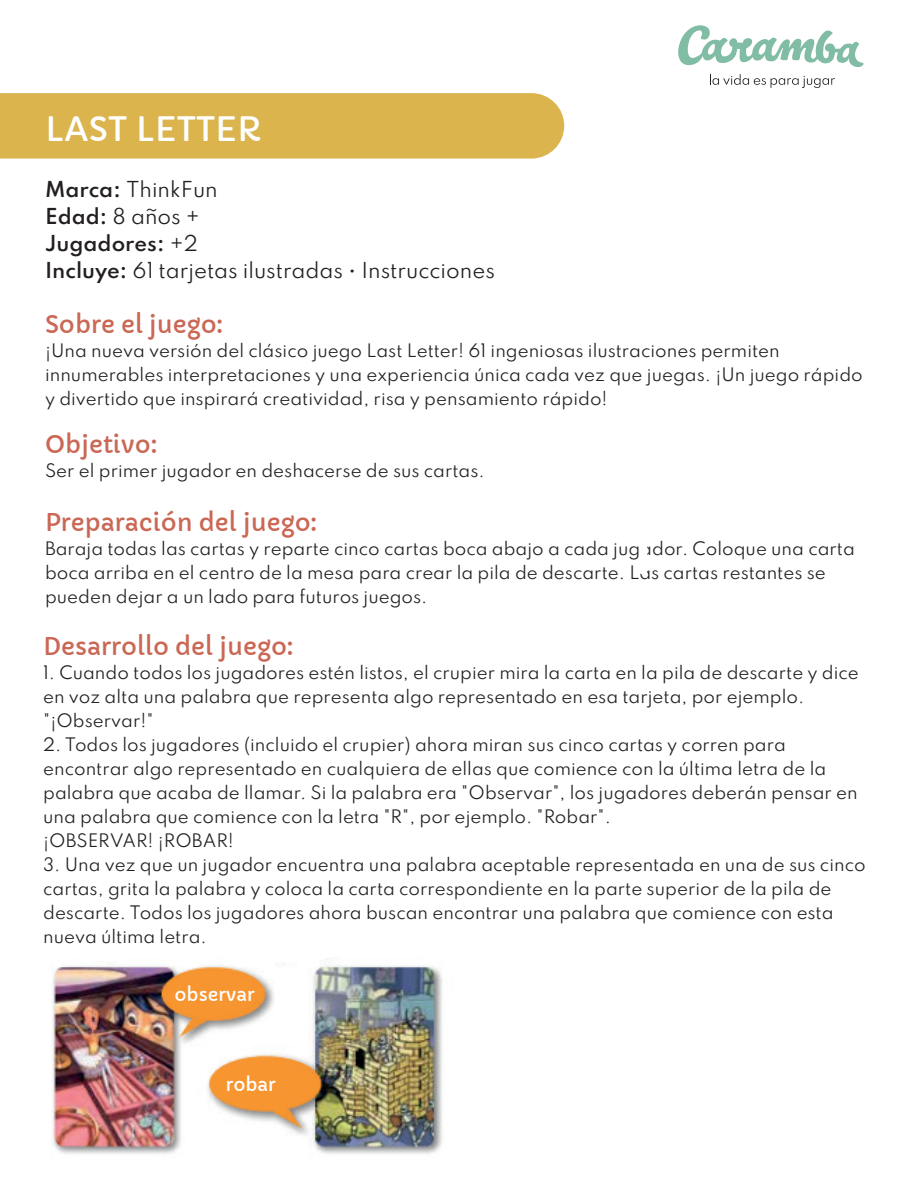
<style>
.page{position:relative;width:918px;height:1188px;background:#fff}
.page>*{position:absolute;margin:0;border:0;box-sizing:border-box;transform-origin:0 0}
.t1{font:33px "Capriola";color:#fff}
.t2{font:24px "Capriola";color:#ca6855}
.t3{font:100 19.5px/27px "Spartan";color:#231f20}
.t4{font:18.15px "Capriola";color:#fff}
.t5{font:100 16.5px/24px "Spartan";color:#231f20}
</style>
<div class="page">
<img style="left:52px;top:962px;width:391px;height:192px">
<div style="left:166px;top:971px;width:89px;height:46px;background:#f79530;border-radius:50%"></div>
<div style="left:211px;top:1059px;width:107px;height:50px;background:#f79530;border-radius:50%"></div>
<div style="left:0;top:93px;width:564px;height:66px;background:#dbb44e"></div>
<svg style="left:678px;top:25px;width:186px;height:42px"></svg>
<svg style="left:710px;top:74px;width:125px;height:14px"></svg>
<svg style="left:259px;top:957px;width:74px;height:6px"></svg>
<h1 class="t1" style="left:45px;top:109px;width:218px">LAST LETTER</h1>
<p class="t3" style="left:45px;top:175px;width:452px">Marca: ThinkFun<br>Edad: 8 años +<br>Jugadores: +2<br>Incluye: 61 tarjetas ilustradas • Instrucciones</p>
<h2 class="t2" style="left:45px;top:310px;width:179px">Sobre el juego:</h2>
<p class="t5" style="left:45px;top:338px;width:819px">¡Una nueva versión del clásico juego Last Letter! 61 ingeniosas ilustraciones permiten innumerables interpretaciones y una experiencia única cada vez que juegas. ¡Un juego rápido y divertido que inspirará creatividad, risa y pensamiento rápido!</p>
<h2 class="t2" style="left:45px;top:429px;width:114px">Objetivo:</h2>
<p class="t5" style="left:45px;top:458px;width:441px">Ser el primer jugador en deshacerse de sus cartas.</p>
<h2 class="t2" style="left:45px;top:508px;width:273px">Preparación del juego:</h2>
<p class="t5" style="left:45px;top:536px;width:811px">Baraja todas las cartas y reparte cinco cartas boca abajo a cada jugador. Coloque una carta boca arriba en el centro de la mesa para crear la pila de descarte. Las cartas restantes se pueden dejar a un lado para futuros juegos.</p>
<h2 class="t2" style="left:43px;top:631px;width:251px">Desarrollo del juego:</h2>
<p class="t5" style="left:43px;top:659px;width:817px">1. Cuando todos los jugadores estén listos, el crupier mira la carta en la pila de descarte y dice en voz alta una palabra que representa algo representado en esa tarjeta, por ejemplo. "¡Observar!"</p>
<p class="t5" style="left:43px;top:731px;width:816px">2. Todos los jugadores (incluido el crupier) ahora miran sus cinco cartas y corren para encontrar algo representado en cualquiera de ellas que comience con la última letra de la palabra que acaba de llamar. Si la palabra era "Observar", los jugadores deberán pensar en una palabra que comience con la letra "R", por ejemplo. "Robar".<br>¡OBSERVAR! ¡ROBAR!</p>
<p class="t5" style="left:43px;top:852px;width:824px">3. Una vez que un jugador encuentra una palabra aceptable representada en una de sus cinco cartas, grita la palabra y coloca la carta correspondiente en la parte superior de la pila de descarte. Todos los jugadores ahora buscan encontrar una palabra que comience con esta nueva última letra.</p>
<p class="t4" style="left:175px;top:983px;width:82px">observar</p>
<p class="t4" style="left:226px;top:1073px;width:51px">robar</p>
</div>
